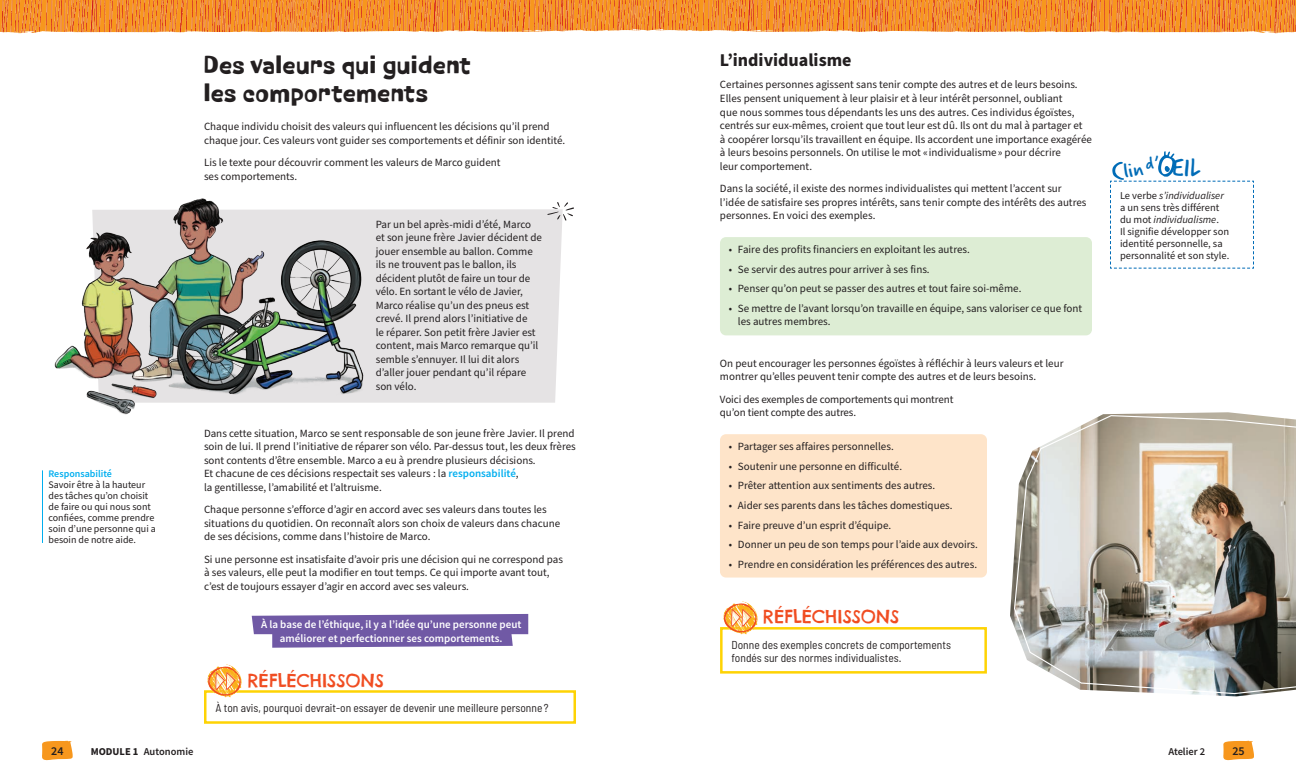
<style>
.page{position:relative;width:1296px;height:784px;background:#fff}
.page>*{position:absolute;margin:0;border:0;box-sizing:border-box;transform-origin:0 0}
.t1{font:700 28px/28px "P22 Nudgewink Pro";letter-spacing:.03em;color:#231f20;scale:1.2 1}
.t2{font:28px "Verveine";color:#006cb7;scale:1.1 1}
.t3{font:18px "Chelsea Market Pro";color:#f04d22}
.t4{font:700 18px "Source Sans Pro";color:#231f20}
.t5{font:600 12px "Source Sans Pro";color:#231f20}
.t6{font:semi-condensed 11.5px/13px "Barlow";color:#231f20}
.t7{font:11px/13.5px "Source Sans Pro";color:#231f20}
.t8{font:600 11px/13.5px "Source Sans Pro";color:#fff;text-align:center}
.t9{font:10.5px/12px "Source Sans Pro";color:#231f20}
.t10{font:600 10.5px "Source Sans Pro";color:#231f20}
.t11{font:10px/11px "Source Sans Pro";color:#231f20}
.t12{font:600 10px "Source Sans Pro";color:#00aeef}
.s1{font-weight:600;color:#00aeef}
.s2{font-weight:700}
.s3{font-style:italic}
</style>
<div class="page">
<div style="left:720px;top:237px;width:372px;height:98px;background:#ddedd4;border-radius:6px"></div>
<div style="left:720px;top:434px;width:267px;height:143px;background:#fee4c9;border-radius:6px"></div>
<img style="left:1010px;top:412px;width:247px;height:284px">
<img style="left:1013px;top:414px;width:283px;height:280px">
<div style="left:720px;top:627px;width:267px;height:46px;border:2px solid #fed304"></div>
<img style="left:720px;top:597px;width:40px;height:41px;border-radius:20px">
<svg style="left:722px;top:603px;width:35px;height:29px"></svg>
<svg style="left:1223px;top:740px;width:31px;height:20px"></svg>
<svg style="left:0;top:0;width:1296px;height:33px;background:#f18f36"></svg>
<img style="left:648px;top:0;width:1px;height:33px">
<div style="left:373px;top:209px;width:189px;height:193px;background:#e5e3e4"></div>
<svg style="left:547px;top:202px;width:27px;height:19px"></svg>
<img style="left:54px;top:198px;width:319px;height:217px">
<svg style="left:252px;top:613px;width:276px;height:34px;background:#806caf"></svg>
<div style="left:204px;top:690px;width:372px;height:33px;border:2px solid #fed304"></div>
<img style="left:204px;top:660px;width:41px;height:41px;border-radius:20px">
<svg style="left:206px;top:666px;width:35px;height:29px"></svg>
<hr style="left:42px;top:480px;width:1px;height:63px;background:#00aeef">
<svg style="left:42px;top:740px;width:31px;height:20px"></svg>
<svg style="left:1110px;top:151px;width:144px;height:118px"></svg>
<h1 class="t1" style="left:204px;top:51px;width:224px">Des valeurs qui guident les comportements</h1>
<p class="t7" style="left:204px;top:120px;width:363px">Chaque individu choisit des valeurs qui influencent les décisions qu’il prend chaque jour. Ces valeurs vont guider ses comportements et définir son identité.</p>
<p class="t7" style="left:204px;top:156px;width:298px">Lis le texte pour découvrir comment les valeurs de Marco guident ses comportements.</p>
<p class="t7" style="left:376px;top:217px;width:168px">Par un bel après-midi d’été, Marco et son jeune frère Javier décident de jouer ensemble au ballon. Comme ils ne trouvent pas le ballon, ils décident plutôt de faire un tour de vélo. En sortant le vélo de Javier,<br>Marco réalise qu’un des pneus est crevé. Il prend alors l’initiative de<br>le réparer. Son petit frère Javier est content, mais Marco remarque qu’il semble s’ennuyer. Il lui dit alors d’aller jouer pendant qu’il répare son vélo.</p>
<p class="t12" style="left:49px;top:467px;width:65px">Responsabilité</p>
<p class="t11" style="left:49px;top:479px;width:109px">Savoir être à la hauteur des tâches qu’on choisit de faire ou qui nous sont confiées, comme prendre soin d’une personne qui a besoin de notre aide.</p>
<p class="t7" style="left:204px;top:426px;width:373px">Dans cette situation, Marco se sent responsable de son jeune frère Javier. Il prend soin de lui. Il prend l’initiative de réparer son vélo. Par-dessus tout, les deux frères sont contents d’être ensemble. Marco a eu à prendre plusieurs décisions.<br>Et chacune de ces décisions respectait ses valeurs : la <span class="s1">responsabilité</span>,<br>la gentillesse, l’amabilité et l’altruisme.</p>
<p class="t7" style="left:204px;top:503px;width:358px">Chaque personne s’efforce d’agir en accord avec ses valeurs dans toutes les situations du quotidien. On reconnaît alors son choix de valeurs dans chacune de ses décisions, comme dans l’histoire de Marco.</p>
<p class="t7" style="left:204px;top:552px;width:361px">Si une personne est insatisfaite d’avoir pris une décision qui ne correspond pas à ses valeurs, elle peut la modifier en tout temps. Ce qui importe avant tout, c’est de toujours essayer d’agir en accord avec ses valeurs.</p>
<p class="t8" style="left:261px;top:617px;width:262px">À la base de l’éthique, il y a l’idée qu’une personne peut améliorer et perfectionner ses comportements.</p>
<h2 class="t3" style="left:247px;top:668px;width:138px">RÉFLÉCHISSONS</h2>
<p class="t6" style="left:216px;top:701px;width:335px">À ton avis, pourquoi devrait-on essayer de devenir une meilleure personne ?</p>
<p class="t5" style="left:51px;top:742px;width:14px">24</p>
<p class="t10" style="left:91px;top:744px;width:104px"><span class="s2">MODULE 1</span> Autonomie</p>
<h2 class="t4" style="left:720px;top:48px;width:133px">L’individualisme</h2>
<p class="t7" style="left:720px;top:78px;width:373px">Certaines personnes agissent sans tenir compte des autres et de leurs besoins.<br>Elles pensent uniquement à leur plaisir et à leur intérêt personnel, oubliant<br>que nous sommes tous dépendants les uns des autres. Ces individus égoïstes, centrés sur eux-mêmes, croient que tout leur est dû. Ils ont du mal à partager et<br>à coopérer lorsqu’ils travaillent en équipe. Ils accordent une importance exagérée à leurs besoins personnels. On utilise le mot « individualisme » pour décrire<br>leur comportement.</p>
<p class="t7" style="left:720px;top:182px;width:368px">Dans la société, il existe des normes individualistes qui mettent l’accent sur l’idée de satisfaire ses propres intérêts, sans tenir compte des intérêts des autres personnes. En voici des exemples.</p>
<p class="t7" style="left:729px;top:243px;width:242px">• Faire des profits financiers en exploitant les autres.</p>
<p class="t7" style="left:729px;top:263px;width:202px">• Se servir des autres pour arriver à ses fins.</p>
<p class="t7" style="left:729px;top:282px;width:294px">• Penser qu’on peut se passer des autres et tout faire soi-même.</p>
<p class="t7" style="left:738px;top:302px;width:346px;text-indent:-9px">• Se mettre de l’avant lorsqu’on travaille en équipe, sans valoriser ce que font les autres membres.</p>
<p class="t7" style="left:720px;top:356px;width:345px">On peut encourager les personnes égoïstes à réfléchir à leurs valeurs et leur montrer qu’elles peuvent tenir compte des autres et de leurs besoins.</p>
<p class="t7" style="left:720px;top:392px;width:235px">Voici des exemples de comportements qui montrent qu’on tient compte des autres.</p>
<p class="t7" style="left:729px;top:440px;width:166px">• Partager ses affaires personnelles.</p>
<p class="t7" style="left:729px;top:460px;width:175px">• Soutenir une personne en difficulté.</p>
<p class="t7" style="left:729px;top:479px;width:208px">• Prêter attention aux sentiments des autres.</p>
<p class="t7" style="left:729px;top:499px;width:225px">• Aider ses parents dans les tâches domestiques.</p>
<p class="t7" style="left:729px;top:518px;width:164px">• Faire preuve d’un esprit d’équipe.</p>
<p class="t7" style="left:729px;top:538px;width:250px">• Donner un peu de son temps pour l’aide aux devoirs.</p>
<p class="t7" style="left:729px;top:557px;width:250px">• Prendre en considération les préférences des autres.</p>
<h2 class="t3" style="left:763px;top:605px;width:138px">RÉFLÉCHISSONS</h2>
<p class="t6" style="left:732px;top:638px;width:221px">Donne des exemples concrets de comportements fondés sur des normes individualistes.</p>
<h1 class="t2" style="left:1171px;top:148px;width:28px">EIL</h1>
<p class="t9" style="left:1120px;top:189px;width:111px">Le verbe <span class="s3">s’individualiser </span>a un sens très différent du mot <span class="s3">individualisme</span>.<br>Il signifie développer son identité personnelle, sa personnalité et son style.</p>
<p class="t10" style="left:1168px;top:744px;width:38px">Atelier 2</p>
<p class="t5" style="left:1233px;top:742px;width:14px">25</p>
</div>
